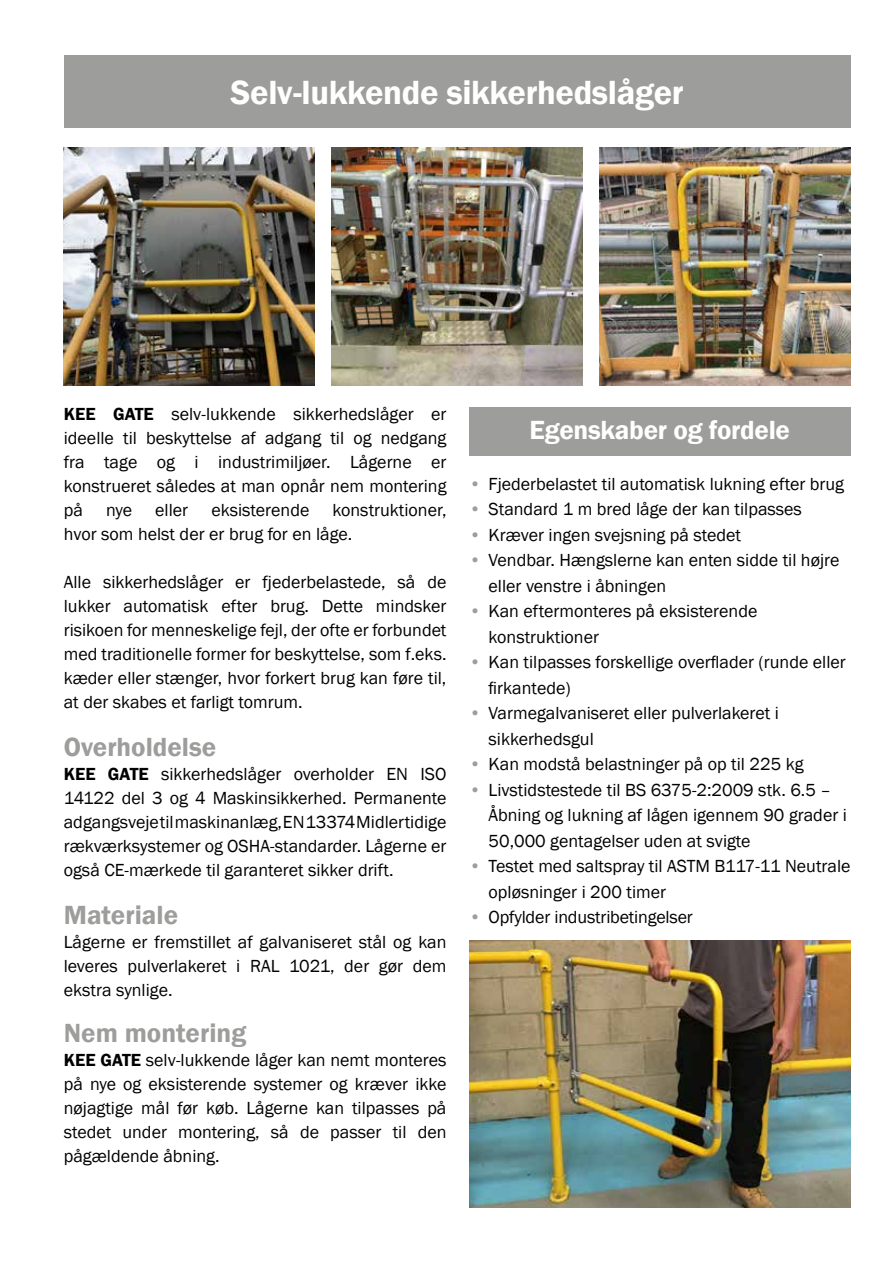
<style>
.page{position:relative;width:893px;height:1263px;background:#fff}
.page>*{position:absolute;margin:0;border:0;box-sizing:border-box;transform-origin:0 0}
.t1{font:600 34.5px "Franklin Gothic";letter-spacing:-.01em;color:#fff}
.t2{font:600 27px "Franklin Gothic";color:#9d9d9c}
.t3{font:600 27px "Franklin Gothic";letter-spacing:-.01em;color:#fff}
.t4{font:18px/24px "Franklin Gothic";color:#000}
.s1{font-weight:600}
.s2{color:#9d9d9c}
</style>
<div class="page">
<div style="left:64px;top:55px;width:786px;height:73px;background:#9d9d9c"></div>
<img style="left:64px;top:148px;width:251px;height:237px">
<img style="left:332px;top:148px;width:250px;height:237px">
<img style="left:600px;top:148px;width:250px;height:237px">
<div style="left:469px;top:407px;width:381px;height:48px;background:#9d9d9c"></div>
<img style="left:469px;top:941px;width:381px;height:267px">
<h1 class="t1" style="left:231px;top:71px;width:455px">Selv-lukkende sikkerhedslåger</h1>
<p class="t4" style="left:64px;top:402px;width:384px;text-align:justify"><span class="s1">KEE GATE</span> selv-lukkende sikkerhedslåger er ideelle til beskyttelse af adgang til og nedgang fra tage og i industrimiljøer. Lågerne er konstrueret således at man opnår nem montering på</p>
<p class="t4" style="left:64px;top:498px;width:384px;text-indent:269px">konstruktioner, hvor som helst der er brug for en låge.</p>
<p class="t4" style="left:64px;top:570px;width:384px;text-align:justify">Alle sikkerhedslåger er fjederbelastede, så de lukker automatisk efter brug. Dette mindsker risikoen for menneskelige fejl, der ofte er forbundet med traditionelle former for beskyttelse, som f.eks. kæder eller stænger, hvor forkert brug kan føre til, at der skabes et farligt tomrum.</p>
<h2 class="t2" style="left:64px;top:730px;width:154px">Overholdelse</h2>
<p class="t4" style="left:64px;top:762px;width:384px;text-align:justify"><span class="s1">KEE GATE</span> sikkerhedslåger overholder EN ISO 14122 del 3 og 4 Maskinsikkerhed. Permanente adgangsveje til maskinanlæg, EN 13374 Midlertidige rækværksystemer og OSHA-standarder. Lågerne er også CE-mærkede til garanteret sikker drift.</p>
<h2 class="t2" style="left:64px;top:898px;width:116px">Materiale</h2>
<p class="t4" style="left:64px;top:930px;width:384px;text-align:justify">Lågerne er fremstillet af galvaniseret stål og kan leveres pulverlakeret i RAL 1021, der gør dem ekstra synlige.</p>
<h2 class="t2" style="left:64px;top:1016px;width:184px">Nem montering</h2>
<p class="t4" style="left:64px;top:1048px;width:384px;text-align:justify"><span class="s1">KEE GATE</span> selv-lukkende låger kan nemt monteres på nye og eksisterende systemer og kræver ikke nøjagtige mål før køb. Lågerne kan tilpasses på stedet under montering, så de passer til den pågældende åbning.</p>
<p class="t4" style="left:106px;top:498px;width:27px">nye</p>
<p class="t4" style="left:155px;top:498px;width:34px">eller</p>
<p class="t4" style="left:211px;top:498px;width:99px">eksisterende</p>
<h2 class="t3" style="left:530px;top:413px;width:262px">Egenskaber og fordele</h2>
<p class="t4" style="left:469px;top:472px;width:377px"><span class="s2">•</span> Fjederbelastet til automatisk lukning efter brug</p>
<p class="t4" style="left:469px;top:498px;width:334px"><span class="s2">•</span> Standard 1 m bred låge der kan tilpasses</p>
<p class="t4" style="left:469px;top:523px;width:273px"><span class="s2">•</span> Kræver ingen svejsning på stedet</p>
<p class="t4" style="left:489px;top:548px;width:352px;line-height:25.5px;text-indent:-19px"><span class="s2">•</span> Vendbar. Hængslerne kan enten sidde til højre eller venstre i åbningen</p>
<p class="t4" style="left:489px;top:599px;width:270px;line-height:25.5px;text-indent:-19px"><span class="s2">•</span> Kan eftermonteres på eksisterende konstruktioner</p>
<p class="t4" style="left:489px;top:650px;width:359px;line-height:25.5px;text-indent:-19px"><span class="s2">•</span> Kan tilpasses forskellige overflader (runde eller firkantede)</p>
<p class="t4" style="left:489px;top:701px;width:292px;line-height:25.5px;text-indent:-19px"><span class="s2">•</span> Varmegalvaniseret eller pulverlakeret i sikkerhedsgul</p>
<p class="t4" style="left:469px;top:753px;width:336px"><span class="s2">•</span> Kan modstå belastninger på op til 225 kg</p>
<p class="t4" style="left:489px;top:777px;width:360px;line-height:25.5px;text-indent:-19px"><span class="s2">•</span> Livstidstestede til BS 6375-2:2009 stk. 6.5 –<br>Åbning og lukning af lågen igennem 90 grader i<br>50,000 gentagelser uden at svigte</p>
<p class="t4" style="left:489px;top:854px;width:363px;line-height:25.5px;text-indent:-19px"><span class="s2">•</span> Testet med saltspray til ASTM B117-11 Neutrale opløsninger i 200 timer</p>
<p class="t4" style="left:469px;top:906px;width:225px"><span class="s2">•</span> Opfylder industribetingelser</p>
</div>
